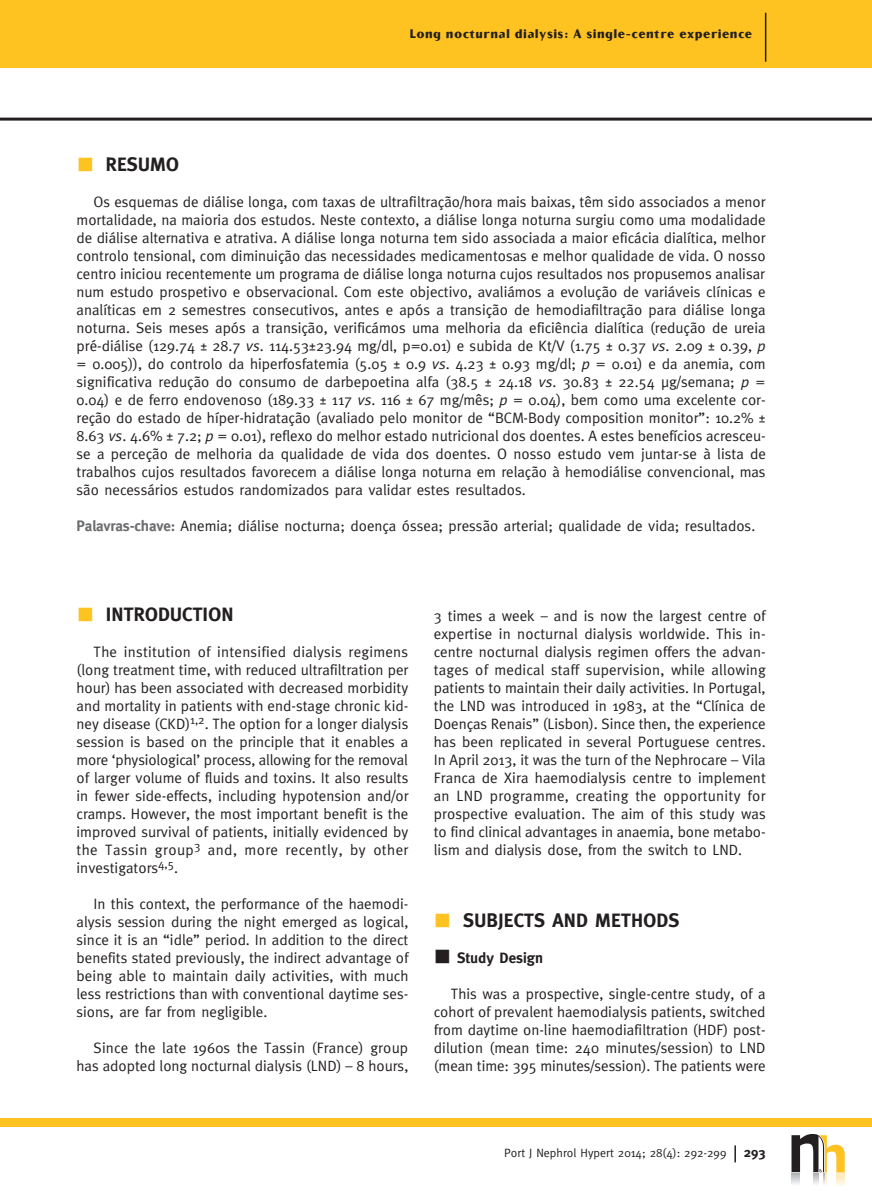
<style>
.page{position:relative;width:872px;height:1191px;background:#fff}
.page>*{position:absolute;margin:0;border:0;box-sizing:border-box;transform-origin:0 0}
.t1{font:700 19.5px "Meta";letter-spacing:.01em;color:#231f20}
.t2{font:16.5px "Beltone";color:#231f20}
.t3{font:15px/18px "Meta";color:#231f20;text-align:justify}
.t4{font:700 15px "Meta";color:#231f20}
.t5{font:700 13.5px "Meta";color:#231f20}
.t6{font:12px "Meta";color:#231f20}
.s1{color:#fec221}
.s2{font-family:"Meta Plus"}
.s3{font-style:italic}
.s4{font-weight:700;color:#6c6d70}
</style>
<div class="page">
<div style="left:0;top:0;width:872px;height:68px;background:#fec221"></div>
<hr style="left:0;top:118px;width:872px;height:3px;background:#231f20">
<div style="left:0;top:1118px;width:872px;height:9px;background:#fec221"></div>
<svg style="left:734px;top:1145px;width:2px;height:17px"></svg>
<svg style="left:791px;top:1134px;width:53px;height:51px"></svg>
<hr style="left:765px;top:13px;width:1px;height:49px;background:#231f20">
<p class="t2" style="left:410px;top:27px;width:344px">Long nocturnal dialysis: A single-centre experience</p>
<h1 class="t1" style="left:77px;top:153px;width:104px"><span class="s1">■</span> RESUMO</h1>
<p class="t3" style="left:77px;top:193px;width:691px;text-indent:17px">Os esquemas de diálise longa, com taxas de ultrafiltração/hora mais baixas, têm sido associados a menor mortalidade, na maioria dos estudos. Neste contexto, a diálise longa noturna surgiu como uma modalidade de diálise alternativa e atrativa. A diálise longa noturna tem sido associada a maior eficácia dialítica, melhor controlo tensional, com diminuição das necessidades medicamentosas e melhor qualidade de vida. O nosso centro iniciou recentemente um programa de diálise longa noturna cujos resultados nos propusemos analisar num estudo prospetivo e observacional. Com este objectivo, avaliámos a evolução de variáveis clínicas e analíticas em 2 semestres consecutivos, antes e após a transição de hemodiafiltração para diálise longa noturna. Seis meses após a transição, verificámos uma melhoria da eficiência dialítica (redução de ureia pré-diálise (129.74 <span class="s2">±</span> 28.7 <span class="s3">vs</span>. 114.53<span class="s2">±</span>23.94 mg/dl, p=0.01) e subida de Kt/V (1.75 <span class="s2">±</span> 0.37 <span class="s3">vs</span>. 2.09 <span class="s2">±</span> 0.39, <span class="s3">p </span>= 0.005)), do controlo da hiperfosfatemia (5.05 <span class="s2">±</span> 0.9 <span class="s3">vs</span>. 4.23 <span class="s2">±</span> 0.93 mg/dl; <span class="s3">p</span> = 0.01) e da anemia, com significativa redução do consumo de darbepoetina alfa (38.5 <span class="s2">±</span> 24.18 <span class="s3">vs</span>. 30.83 <span class="s2">±</span> 22.54 µg/semana; <span class="s3">p</span> = 0.04) e de ferro endovenoso (189.33 <span class="s2">±</span> 117 <span class="s3">vs</span>. 116 <span class="s2">±</span> 67 mg/mês; <span class="s3">p</span> = 0.04), bem como uma excelente cor&shy;reção do estado de híper-hidratação (avaliado pelo monitor de “BCM-Body composition monitor”: 10.2% <span class="s2">± </span>8.63 <span class="s3">vs</span>. 4.6% <span class="s2">±</span> 7.2; <span class="s3">p</span> = 0.01), reflexo do melhor estado nutricional dos doentes. A estes benefícios acresceu&shy;se a perceção de melhoria da qualidade de vida dos doentes. O nosso estudo vem juntar-se à lista de trabalhos cujos resultados favorecem a diálise longa noturna em relação à hemodiálise convencional, mas são necessários estudos randomizados para validar estes resultados.</p>
<p class="t3" style="left:77px;top:517px;width:680px"><span class="s4">Palavras-chave:</span> Anemia; diálise nocturna; doença óssea; pressão arterial; qualidade de vida; resultados.</p>
<h1 class="t1" style="left:77px;top:603px;width:158px"><span class="s1">■</span> INTRODUCTION</h1>
<p class="t3" style="left:77px;top:643px;width:333px;text-indent:17px">The institution of intensified dialysis regimens (long treatment time, with reduced ultrafiltration per hour) has been associated with decreased morbidity and mortality in patients with end-stage chronic kid&shy;ney disease (CKD)<sup>1,2</sup>. The option for a longer dialysis session is based on the principle that it enables a more ‘physiological’ process, allowing for the removal of larger volume of fluids and toxins. It also results in fewer side-effects, including hypotension and/or cramps. However, the most important benefit is the improved survival of patients, initially evidenced by the Tassin group<sup>3</sup> and, more recently, by other investigators<sup>4,5</sup>.</p>
<p class="t3" style="left:77px;top:895px;width:334px;text-indent:17px">In this context, the performance of the haemodi&shy;alysis session during the night emerged as logical, since it is an “idle” period. In addition to the direct benefits stated previously, the indirect advantage of being able to maintain daily activities, with much less restrictions than with conventional daytime ses&shy;sions, are far from negligible.</p>
<p class="t3" style="left:77px;top:1039px;width:333px;text-align:right">Since the late 1960s the Tassin (France) group has adopted long nocturnal dialysis (LND) – 8 hours,</p>
<p class="t3" style="left:434px;top:607px;width:334px">3 times a week – and is now the largest centre of expertise in nocturnal dialysis worldwide. This in&shy;centre nocturnal dialysis regimen offers the advan&shy;tages of medical staff supervision, while allowing patients to maintain their daily activities. In Portugal, the LND was introduced in 1983, at the “Clínica de Doenças Renais” (Lisbon). Since then, the experience has been replicated in several Portuguese centres.<br>In April 2013, it was the turn of the Nephrocare – Vila Franca de Xira haemodialysis centre to implement an LND programme, creating the opportunity for prospective evaluation. The aim of this study was to find clinical advantages in anaemia, bone metabo&shy;lism and dialysis dose, from the switch to LND.</p>
<h1 class="t1" style="left:434px;top:909px;width:247px"><span class="s1">■</span> SUBJECTS AND METHODS</h1>
<p class="t4" style="left:434px;top:949px;width:111px">■ Study Design</p>
<p class="t3" style="left:434px;top:985px;width:333px;text-indent:17px">This was a prospective, single-centre study, of a cohort of prevalent haemodialysis patients, switched from daytime on-line haemodiafiltration (HDF) post&shy;dilution (mean time: 240 minutes/session) to LND (mean time: 395 minutes/session). The patients were</p>
<p class="t6" style="left:504px;top:1146px;width:224px">Port J Nephrol Hypert 2014; 28(4): 292-299</p>
<p class="t5" style="left:744px;top:1145px;width:23px">293</p>
</div>
